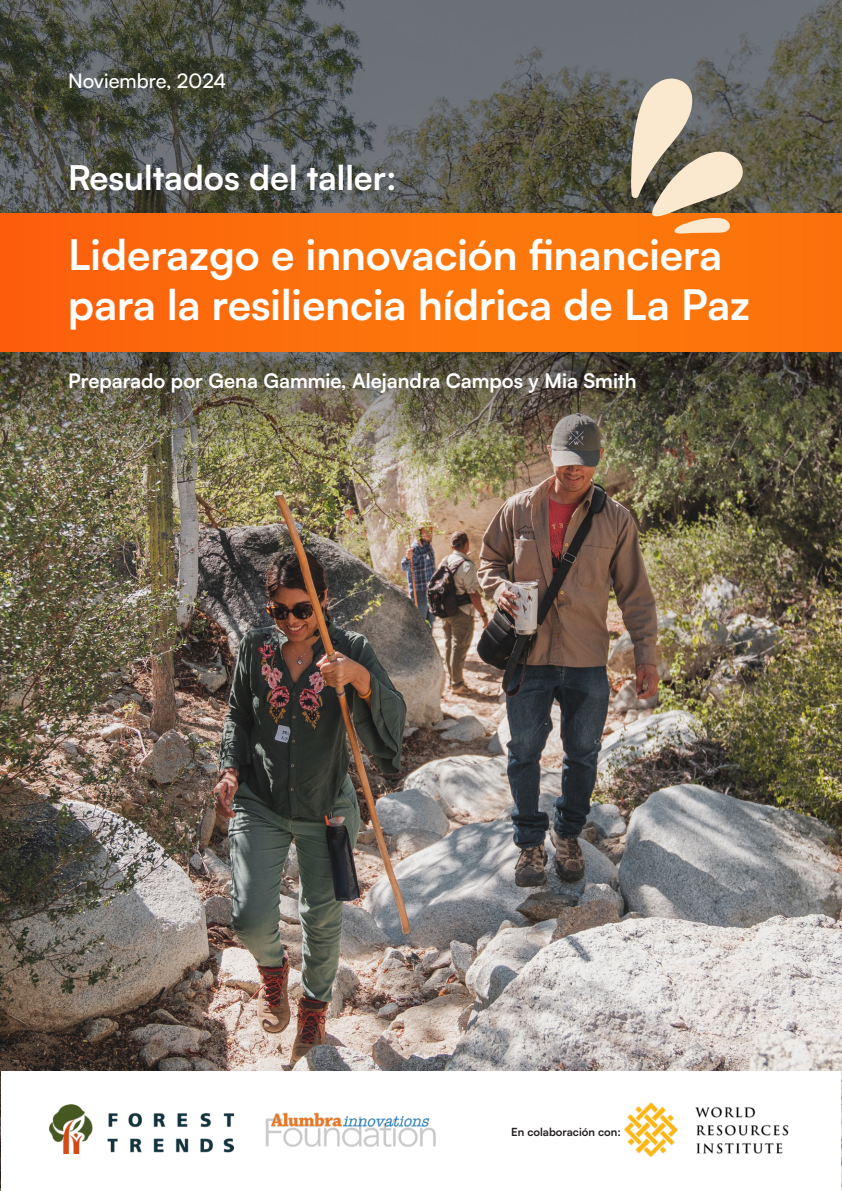
<style>
.page{position:relative;width:842px;height:1191px;background:#fff}
.page>*{position:absolute;margin:0;border:0;box-sizing:border-box;transform-origin:0 0}
.t1{font:700 42px/50.4px "Satoshi";color:#fff}
.t2{font:700 34px "Satoshi";color:#fff}
.t3{font:700 20px "Satoshi";color:#fff}
.t4{font:500 20px "Satoshi";color:#fff}
.t5{font:700 11.2px "Satoshi";color:#231f20}
</style>
<div class="page">
<img style="left:0;top:595px;width:842px;height:596px">
<img style="left:0;top:0;width:842px;height:595px">
<img style="left:0;top:213px;width:842px;height:139px">
<svg style="left:630px;top:79px;width:114px;height:154px;background:#af9b82"></svg>
<div style="left:1px;top:1071px;width:840px;height:120px;background:#fff"></div>
<img style="left:265px;top:1112px;width:171px;height:35px">
<img style="left:50px;top:1104px;width:183px;height:50px">
<img style="left:624px;top:1102px;width:165px;height:54px">
<p class="t4" style="left:68px;top:67px;width:160px">Noviembre, 2024</p>
<p class="t2" style="left:68px;top:153px;width:330px">Resultados del taller:</p>
<p class="t1" style="left:68px;top:227px;width:684px">Liderazgo e innovación financiera para la resiliencia hídrica de La Paz</p>
<p class="t3" style="left:68px;top:366px;width:570px">Preparado por Gena Gammie, Alejandra Campos y Mia Smith</p>
<p class="t5" style="left:511px;top:1124px;width:111px">En colaboración con:</p>
</div>
